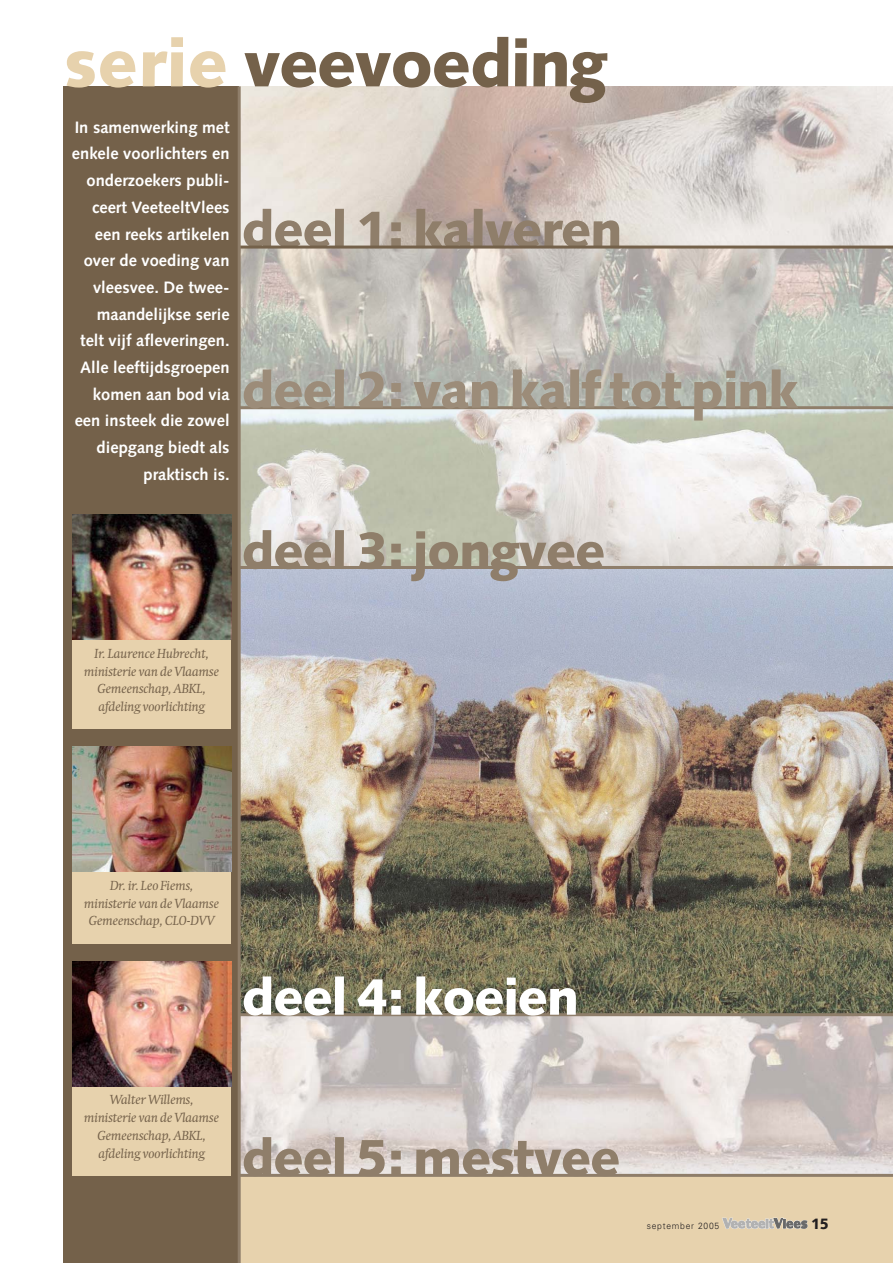
<style>
.page{position:relative;width:893px;height:1263px;background:#fff}
.page>*{position:absolute;margin:0;border:0;box-sizing:border-box;transform-origin:0 0}
.t1{font:900 66px "Syntax";letter-spacing:-.02em;color:#74614a}
.t2{font:900 51px "Syntax";letter-spacing:-.02em;color:#8f7e6a}
.t3{font:900 51px "Syntax";letter-spacing:-.02em;color:#9c8c79}
.t4{font:900 51px "Syntax";letter-spacing:-.02em;color:#fff}
.t5{font:700 16.5px/26.7px "Syntax";color:#fff;text-align:right}
.t6{font:900 15px "Syntax";color:#231f20;scale:.95 1}
.t7{font:italic 13.05px/17.9px "Swift";color:#74614a;text-align:center}
.t8{font:300 9px "Univers";letter-spacing:.09em;color:#231f20;scale:.95 1}
.s1{font-size:67.5px;color:#e7d2ad}
</style>
<div class="page">
<div style="left:64px;top:86px;width:829px;height:1177px;background:#74614a"></div>
<div style="left:239px;top:1175px;width:654px;height:88px;background:#e7d2ad"></div>
<svg style="left:722px;top:1217px;width:86px;height:12px"></svg>
<img style="left:241px;top:86px;width:652px;height:160px">
<svg style="left:241px;top:249px;width:652px;height:157px;background:#c1c0b8"></svg>
<svg style="left:241px;top:409px;width:652px;height:157px;background:#d8d7ce"></svg>
<img style="left:241px;top:569px;width:652px;height:444px">
<svg style="left:241px;top:1016px;width:652px;height:158px;background:#d8d1ce"></svg>
<div style="left:72px;top:640px;width:159px;height:89px;background:#e7d2ad"></div>
<img style="left:72px;top:515px;width:159px;height:125px">
<div style="left:72px;top:872px;width:159px;height:71px;background:#e7d2ad"></div>
<img style="left:72px;top:747px;width:159px;height:125px">
<div style="left:72px;top:1086px;width:159px;height:89px;background:#e7d2ad"></div>
<img style="left:72px;top:961px;width:159px;height:125px">
<hr style="left:239px;top:406px;width:654px;height:3px;background:#8f7e6a">
<hr style="left:239px;top:1174px;width:654px;height:3px;background:#8f7e6a">
<hr style="left:238px;top:86px;width:3px;height:1177px;background:#8f7e6a">
<hr style="left:239px;top:1013px;width:654px;height:3px;background:#8f7e6a">
<hr style="left:239px;top:566px;width:654px;height:3px;background:#8f7e6a">
<h1 class="t1" style="left:64px;top:37px;width:545px"><span class="s1">serie</span> veevoeding</h1>
<p class="t5" style="left:72px;top:115px;width:159px">In samenwerking met enkele voorlichters en onderzoekers publi&shy;ceert VeeteeltVlees een reeks artikelen over de voeding van vleesvee. De twee&shy;maandelijkse serie telt vijf afleveringen.<br>Alle leeftijdsgroepen komen aan bod via een insteek die zowel diepgang biedt als praktisch is.</p>
<h2 class="t2" style="left:241px;top:209px;width:383px">deel 1: kalveren</h2>
<h2 class="t3" style="left:241px;top:369px;width:559px">deel 2: van kalf tot pink</h2>
<h2 class="t2" style="left:241px;top:530px;width:366px">deel 3: jongvee</h2>
<p class="t7" style="left:84px;top:646px;width:136px">Ir. Laurence Hubrecht, ministerie van de Vlaamse<br>Gemeenschap, ABKL, afdeling voorlichting</p>
<p class="t7" style="left:84px;top:878px;width:136px">Dr. ir. Leo Fiems, ministerie van de Vlaamse<br>Gemeenschap, CLO-DVV</p>
<h2 class="t4" style="left:241px;top:976px;width:339px">deel 4: koeien</h2>
<p class="t7" style="left:84px;top:1092px;width:136px">Walter Willems, ministerie van de Vlaamse<br>Gemeenschap, ABKL, afdeling voorlichting</p>
<h2 class="t2" style="left:241px;top:1137px;width:381px">deel 5: mestvee</h2>
<p class="t8" style="left:647px;top:1222px;width:78px">september 2005</p>
<p class="t6" style="left:811px;top:1218px;width:20px">15</p>
</div>
